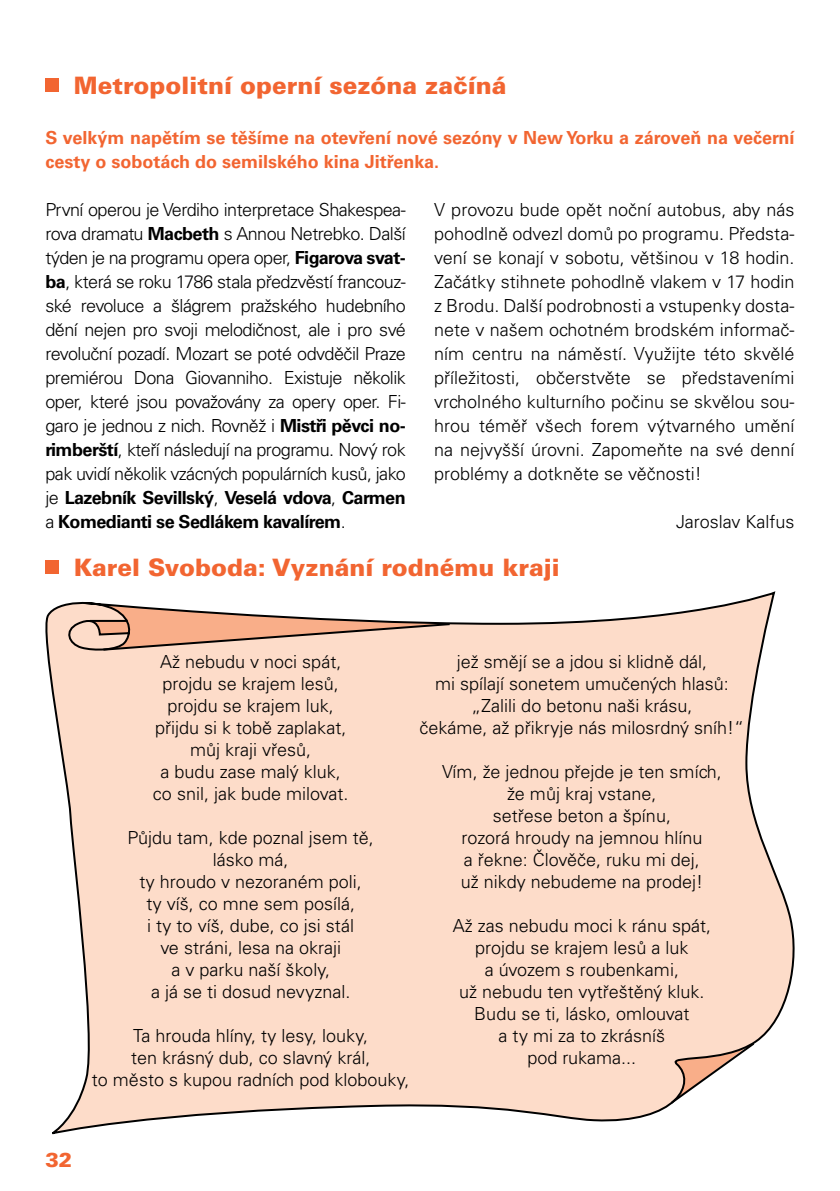
<style>
.page{position:relative;width:840px;height:1191px;background:#fff}
.page>*{position:absolute;margin:0;border:0;box-sizing:border-box;transform-origin:0 0}
.t1{font:900 24px "Univers CE";color:#f26531}
.t2{font:900 20px "Univers CE";color:#f26531}
.t3{font:300 18px/22px "Univers CE";color:#000;text-align:center}
.t4{font:700 18px/24px "Univers CE";color:#f26531}
.s1{font-weight:700}
</style>
<div class="page">
<div style="left:45px;top:78px;width:14px;height:14px;background:#f26531"></div>
<svg style="left:45px;top:593px;width:750px;height:542px"></svg>
<div style="left:45px;top:560px;width:14px;height:14px;background:#f26531"></div>
<h1 class="t1" style="left:59px;top:70px;width:449px">Metropolitní operní sezóna začíná</h1>
<p class="t4" style="left:45px;top:127px;width:750px">S velkým napětím se těšíme na otevření nové sezóny v New Yorku a zároveň na večerní cesty o sobotách do semilského kina Jitřenka.</p>
<p class="t3" style="left:45px;top:199px;width:362px;line-height:24px;text-align:justify">První operou je Verdiho interpretace Shakespea&shy;rova dramatu <span class="s1">Macbeth</span> s Annou Netrebko. Další týden je na programu opera oper, <span class="s1">Figarova svat&shy;ba</span>, která se roku 1786 stala předzvěstí francouz&shy;ské revoluce a šlágrem pražského hudebního dění nejen pro svoji melodičnost, ale i pro své revoluční pozadí. Mozart se poté odvděčil Praze premiérou Dona Giovanniho. Existuje několik oper, které jsou považovány za opery oper. Fi&shy;garo je jednou z nich. Rovněž i <span class="s1">Mistři pěvci no&shy;rimberští</span>, kteří následují na programu. Nový rok pak uvidí několik vzácných populárních kusů, jako je <span class="s1">Lazebník Sevillský</span>, <span class="s1">Veselá vdova</span>, <span class="s1">Carmen </span>a <span class="s1">Komedianti se Sedlákem kavalírem</span>.</p>
<p class="t3" style="left:434px;top:199px;width:362px;line-height:24px;text-align:justify">V provozu bude opět noční autobus, aby nás pohodlně odvezl domů po programu. Předsta&shy;vení se konají v sobotu, většinou v 18 hodin.<br>Začátky stihnete pohodlně vlakem v 17 hodin z Brodu. Další podrobnosti a vstupenky dosta&shy;nete v našem ochotném brodském informač&shy;ním centru na náměstí. Využijte této skvělé příležitosti, občerstvěte se představeními vrcholného kulturního počinu se skvělou sou&shy;hrou téměř všech forem výtvarného umění na nejvyšší úrovni. Zapomeňte na své denní problémy a dotkněte se věčnosti!</p>
<p class="t3" style="left:675px;top:512px;width:120px">Jaroslav Kalfus</p>
<h1 class="t1" style="left:59px;top:552px;width:502px">Karel Svoboda: Vyznání rodnému kraji</h1>
<p class="t3" style="left:153px;top:652px;width:197px">Až nebudu v noci spát, projdu se krajem lesů, projdu se krajem luk, přijdu si k tobě zaplakat, můj kraji vřesů,<br>a budu zase malý kluk, co snil, jak bude milovat.</p>
<p class="t3" style="left:127px;top:828px;width:248px">Půjdu tam, kde poznal jsem tě, lásko má,<br>ty hroudo v nezoraném poli,<br>ty víš, co mne sem posílá,<br>i ty to víš, dube, co jsi stál<br>ve stráni, lesa na okraji<br>a v parku naší školy,<br>a já se ti dosud nevyznal.</p>
<p class="t3" style="left:92px;top:1026px;width:319px">Ta hrouda hlíny, ty lesy, louky,<br>ten krásný dub, co slavný král,<br>to město s kupou radních pod klobouky,</p>
<p class="t3" style="left:419px;top:652px;width:326px">jež smějí se a jdou si klidně dál,<br>mi spílají sonetem umučených hlasů: „Zalili do betonu naši krásu,<br>čekáme, až přikryje nás milosrdný sníh!“</p>
<p class="t3" style="left:442px;top:762px;width:281px">Vím, že jednou přejde je ten smích, že můj kraj vstane,<br>setřese beton a špínu,<br>rozorá hroudy na jemnou hlínu<br>a řekne: Člověče, ruku mi dej,<br>už nikdy nebudeme na prodej!</p>
<p class="t3" style="left:452px;top:915px;width:260px">Až zas nebudu moci k ránu spát, projdu se krajem lesů a luk<br>a úvozem s roubenkami,<br>už nebudu ten vytřeštěný kluk.<br>Budu se ti, lásko, omlouvat<br>a ty mi za to zkrásníš<br>pod rukama...</p>
<p class="t2" style="left:45px;top:1147px;width:28px">32</p>
</div>
